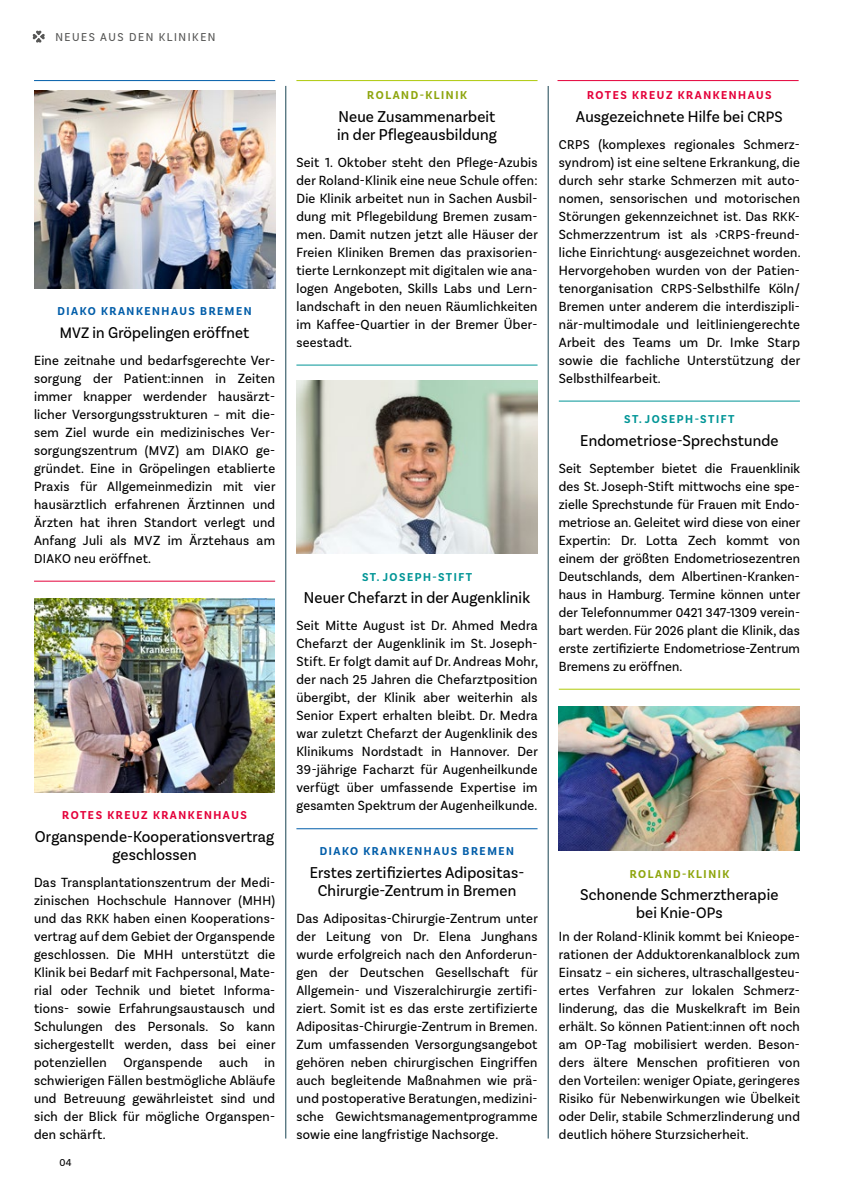
<style>
.page{position:relative;width:851px;height:1191px;background:#fff}
.page>*{position:absolute;margin:0;border:0;box-sizing:border-box;transform-origin:0 0}
.t1{font:16.5px/18px "Basic Sans Narrow";letter-spacing:.01em;color:#000;text-align:center}
.t2{font:13.95px/18px "Basic Sans Narrow";letter-spacing:.02em;color:#000;text-align:justify}
.t3{font:700 12px "Basic Sans Narrow";letter-spacing:.13em;color:#005da9}
.t4{font:700 12px "Basic Sans Narrow";letter-spacing:.13em;color:#e4003a}
.t5{font:700 12px "Basic Sans Narrow";letter-spacing:.13em;color:#009596}
.t6{font:700 12px "Basic Sans Narrow";letter-spacing:.13em;color:#8ea50d}
.t7{font:12px "Basic Sans Narrow";letter-spacing:.13em;color:#575756}
.t8{font:10.5px "Basic Sans Narrow";color:#000}
.s1{font-size:15.9px}
.s2{font-size:13.5px}
</style>
<div class="page">
<svg style="left:33px;top:30px;width:12px;height:13px"></svg>
<hr style="left:34px;top:80px;width:241px;height:1px;background:#005da9">
<hr style="left:557px;top:80px;width:241px;height:1px;background:#e4003a">
<hr style="left:285px;top:86px;width:1px;height:1052px;background:#194453">
<hr style="left:548px;top:86px;width:1px;height:1052px;background:#194453">
<img style="left:558px;top:707px;width:241px;height:143px">
<img style="left:296px;top:381px;width:241px;height:173px">
<hr style="left:296px;top:364px;width:241px;height:1px;background:#009596">
<hr style="left:296px;top:828px;width:241px;height:1px;background:#005da9">
<hr style="left:558px;top:400px;width:241px;height:1px;background:#009596">
<hr style="left:558px;top:688px;width:241px;height:1px;background:#afca0b">
<img style="left:34px;top:598px;width:240px;height:194px">
<img style="left:34px;top:90px;width:241px;height:198px">
<hr style="left:34px;top:581px;width:241px;height:1px;background:#e4003a">
<hr style="left:296px;top:80px;width:241px;height:1px;background:#afca0b">
<p class="t7" style="left:55px;top:30px;width:162px">NEUES AUS DEN KLINIKEN</p>
<p class="t3" style="left:57px;top:305px;width:196px">DIAKO KRANKENHAUS BREMEN</p>
<p class="t1" style="left:60px;top:323px;width:191px"><span class="s1">MVZ</span> in Gröpelingen eröffnet</p>
<p class="t2" style="left:34px;top:351px;width:243px;text-align:left">Eine zeitnahe und bedarfsgerechte Ver&shy;sorgung der Patient:innen in Zeiten immer knapper werdender hausärzt&shy;licher Versorgungsstrukturen – mit die&shy;sem Ziel wurde ein medizinisches Ver&shy;sorgungszentrum <span class="s2">(MVZ)</span> am <span class="s2">DIAKO</span> ge-- gründet. Eine in Gröpelingen etablierte Praxis für Allgemeinmedizin mit vier hausärztlich erfahrenen Ärztinnen und Ärzten hat ihren Standort verlegt und Anfang Juli als <span class="s2">MV</span>Z im Ärztehaus am <span class="s2">DIAKO</span> neu eröffnet.</p>
<p class="t4" style="left:62px;top:809px;width:186px">ROTES KREUZ KRANKENHAUS</p>
<p class="t1" style="left:35px;top:827px;width:241px">Organspende-Kooperationsvertrag geschlossen</p>
<p class="t2" style="left:34px;top:873px;width:243px">Das Transplantationszentrum der Medi&shy;zinischen Hochschule Hannover <span class="s2">(MHH) </span>und das <span class="s2">RKK</span> haben einen Kooperations&shy;vertrag auf dem Gebiet der Organspende geschlossen. Die MHH unterstützt die Klinik bei Bedarf mit Fachpersonal, Mate&shy;rial oder Technik und bietet Informa&shy;tions- sowie Erfahrungsaustausch und Schulungen des Personals. So kann sichergestellt werden, dass bei einer potenziellen Organspende auch in schwierigen Fällen bestmögliche Abläufe und Betreuung gewährleistet sind und sich der Blick für mögliche Organspen&shy;den schärft.</p>
<p class="t8" style="left:60px;top:1156px;width:14px">04</p>
<p class="t6" style="left:367px;top:89px;width:101px">ROLAND-KLINIK</p>
<p class="t1" style="left:337px;top:107px;width:161px;text-align:left">Neue Zusammenarbeit in der Pflegeausbildung</p>
<p class="t2" style="left:296px;top:153px;width:243px">Seit 1. Oktober steht den Pflege-Azubis der Roland-Klinik eine neue Schule offen:<br>Die Klinik arbeitet nun in Sachen Ausbil&shy;dung mit Pflegebildung Bremen zusam&shy;men. Damit nutzen jetzt alle Häuser der Freien Kliniken Bremen das praxisorien&shy;tierte Lernkonzept mit digitalen wie ana&shy;logen Angeboten, Skills Labs und Lern&shy;landschaft in den neuen Räumlichkeiten im Kaffee-Quartier in der Bremer Über&shy;seestadt.</p>
<p class="t5" style="left:362px;top:570px;width:112px">ST. JOSEPH-STIFT</p>
<p class="t1" style="left:304px;top:589px;width:228px">Neuer Chefarzt in der Augenklinik</p>
<p class="t2" style="left:296px;top:617px;width:243px;text-align:left">Seit Mitte August ist Dr. Ahmed Medra Chefarzt der Augenklinik im St. Joseph-Stift. Er folgt damit auf Dr. Andreas Mohr, der nach <span class="s2">25</span> Jahren die Chefarztposition übergibt, der Klinik aber weiterhin als Senior Expert erhalten bleibt. Dr. Medra war zuletzt Chefarzt der Augenklinik des Klinikums Nordstadt in Hannover. Der <span class="s2">39</span>-jährige Facharzt für Augenheilkunde verfügt über umfassende Expertise im gesamten Spektrum der Augenheilkunde.</p>
<p class="t3" style="left:320px;top:845px;width:196px">DIAKO KRANKENHAUS BREMEN</p>
<p class="t1" style="left:310px;top:863px;width:216px">Erstes zertifiziertes Adipositas-<br>Chirurgie-Zentrum in Bremen</p>
<p class="t2" style="left:296px;top:909px;width:243px">Das Adipositas-Chirurgie-Zentrum unter der Leitung von Dr. Elena Junghans wurde erfolgreich nach den Anforderun&shy;gen der Deutschen Gesellschaft für Allgemein- und Viszeralchirurgie zertifi&shy;ziert. Somit ist es das erste zertifizierte Adipositas-Chirurgie-Zentrum in Bremen.<br>Zum umfassenden Versorgungsangebot gehören neben chirurgischen Eingriffen auch begleitende Maßnahmen wie prä&shy;und postoperative Beratungen, medizini&shy;sche Gewichtsmanagementprogramme sowie eine langfristige Nachsorge.</p>
<p class="t4" style="left:587px;top:89px;width:186px">ROTES KREUZ KRANKENHAUS</p>
<p class="t1" style="left:576px;top:107px;width:208px">Ausgezeichnete Hilfe bei <span class="s1">CRPS</span></p>
<p class="t2" style="left:558px;top:135px;width:243px;text-align:left"><span class="s2">CRPS</span> (komplexes regionales Schmerz&shy;syndrom) ist eine seltene Erkrankung, die durch sehr starke Schmerzen mit auto&shy;nomen, sensorischen und motorischen Störungen gekennzeichnet ist. Das <span class="s2">RKK</span>-Schmerzzentrum ist als ›<span class="s2">CRPS</span>-freund&shy;liche Einrichtung‹ ausgezeichnet worden.<br>Hervorgehoben wurden von der Patien&shy;tenorganisation <span class="s2">CRPS</span>-Selbsthilfe Köln/ Bremen unter anderem die interdiszipli&shy;när-multimodale und leitliniengerechte Arbeit des Teams um Dr. Imke Starp sowie die fachliche Unterstützung der Selbsthilfearbeit.</p>
<p class="t5" style="left:624px;top:413px;width:112px">ST. JOSEPH-STIFT</p>
<p class="t1" style="left:580px;top:431px;width:200px">Endometriose-Sprechstunde</p>
<p class="t2" style="left:558px;top:459px;width:243px">Seit September bietet die Frauenklinik des St. Joseph-Stift mittwochs eine spe&shy;zielle Sprechstunde für Frauen mit Endo&shy;metriose an. Geleitet wird diese von einer Expertin: Dr. Lotta Zech kommt von einem der größten Endometriosezentren Deutschlands, dem Albertinen-Kranken&shy;haus in Hamburg. Termine können unter der Telefonnummer <span class="s2">0421 347-1309</span> verein&shy;bart werden. Für <span class="s2">2026</span> plant die Klinik, das erste zertifizierte Endometriose-Zentrum Bremens zu eröffnen.</p>
<p class="t6" style="left:629px;top:867px;width:101px">ROLAND-KLINIK</p>
<p class="t1" style="left:580px;top:886px;width:200px">Schonende Schmerztherapie bei Knie-<span class="s1">OP</span>s</p>
<p class="t2" style="left:558px;top:927px;width:242px">In der Roland-Klinik kommt bei Knieope&shy;rationen der Adduktorenkanalblock zum Einsatz – ein sicheres, ultraschallgesteu&shy;ertes Verfahren zur lokalen Schmerz&shy;linderung, das die Muskelkraft im Bein erhält. So können Patient:innen oft noch am <span class="s2">OP</span>-Tag mobilisiert werden. Beson&shy;ders ältere Menschen profitieren von den Vorteilen: weniger Opiate, geringeres Risiko für Nebenwirkungen wie Übelkeit oder Delir, stabile Schmerzlinderung und deutlich höhere Sturzsicherheit.</p>
</div>
